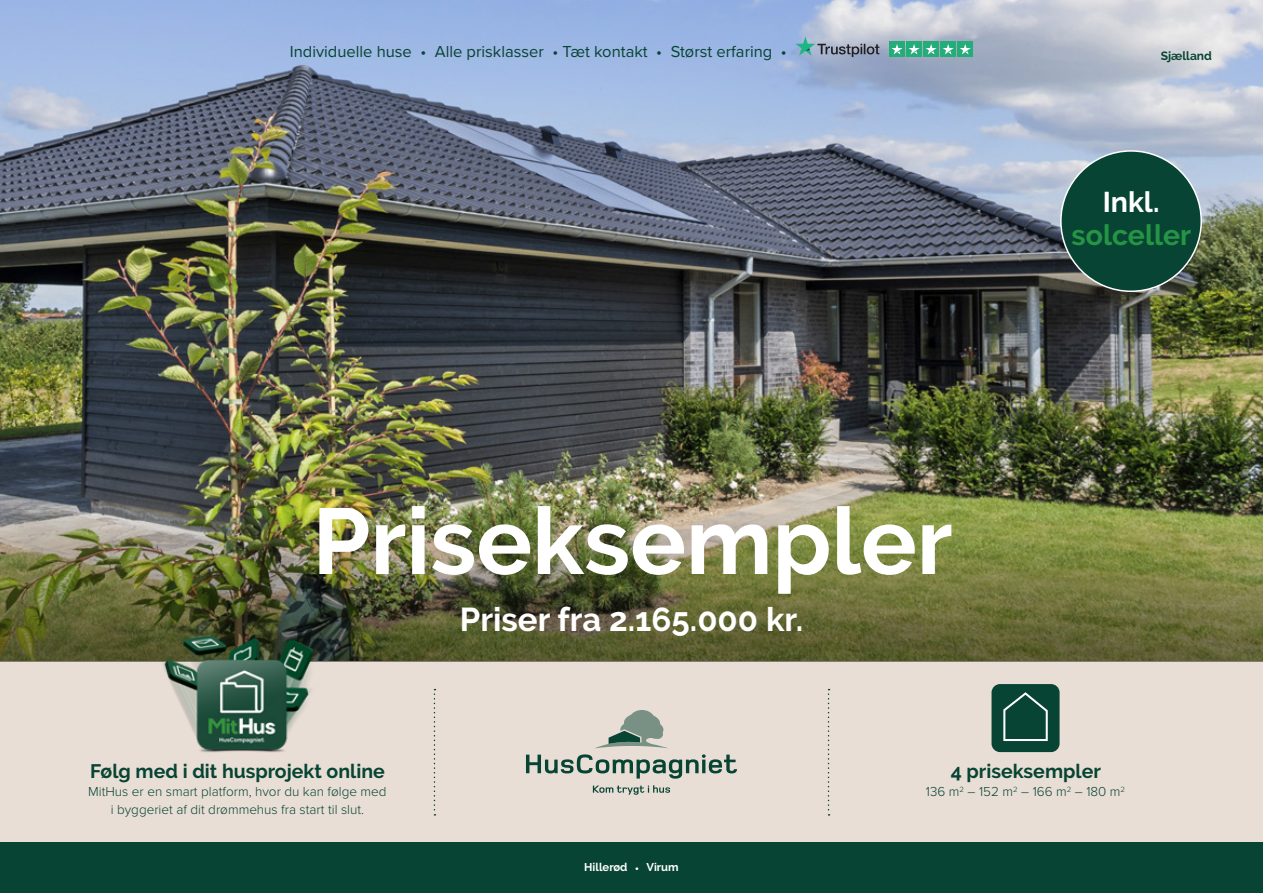
<style>
.page{position:relative;width:1263px;height:893px;background:#fff}
.page>*{position:absolute;margin:0;border:0;box-sizing:border-box;transform-origin:0 0}
.t1{font:700 93px "Raleway";color:#fff}
.t2{font:700 33px "Raleway";color:#fff}
.t3{font:700 28.5px "Raleway";color:#259545}
.t4{font:700 28.5px "Raleway";color:#fff}
.t5{font:700 19.5px "Raleway";color:#074433}
.t6{font:16.5px "Proxima Nova";color:#074433}
.t7{font:300 13.5px/18px "Proxima Nova";color:#074433;text-align:center}
.t8{font:700 12px "Raleway";color:#074433}
.t9{font:700 11.25px "Raleway";color:#fff}
.s1{font-family:"Proxima Nova";font-weight:300;font-size:4.5px}
</style>
<div class="page">
<img style="left:0;top:0;width:1263px;height:479px">
<div style="left:0;top:841px;width:1263px;height:52px;background:#074433"></div>
<div style="left:0;top:661px;width:1263px;height:181px;background:#e9ded6"></div>
<svg style="left:434px;top:689px;width:1px;height:127px"></svg>
<svg style="left:828px;top:689px;width:1px;height:127px"></svg>
<svg style="left:526px;top:754px;width:211px;height:41px"></svg>
<svg style="left:596px;top:710px;width:71px;height:38px"></svg>
<div style="left:991px;top:684px;width:68px;height:68px;background:#074433;border-radius:9px"></div>
<svg style="left:1003px;top:692px;width:45px;height:49px"></svg>
<svg style="left:795px;top:36px;width:84px;height:21px;background:#90a3b2"></svg>
<div style="left:889px;top:41px;width:16px;height:16px;background:#25ad79"></div>
<div style="left:906px;top:41px;width:16px;height:16px;background:#25ad79"></div>
<div style="left:923px;top:41px;width:16px;height:16px;background:#25ad79"></div>
<div style="left:940px;top:41px;width:16px;height:16px;background:#25ad79"></div>
<div style="left:957px;top:41px;width:8px;height:16px;background:#25ad79"></div>
<div style="left:965px;top:41px;width:8px;height:16px;background:#25ad79"></div>
<svg style="left:891px;top:44px;width:11px;height:10px"></svg>
<svg style="left:908px;top:44px;width:11px;height:10px"></svg>
<svg style="left:925px;top:44px;width:12px;height:10px"></svg>
<svg style="left:943px;top:44px;width:11px;height:10px"></svg>
<svg style="left:960px;top:44px;width:11px;height:10px"></svg>
<img style="left:0;top:479px;width:1263px;height:182px">
<img style="left:156px;top:621px;width:163px;height:132px">
<div style="left:1061px;top:151px;width:140px;height:140px;background:#074433;border-radius:50%"></div>
<p class="t6" style="left:290px;top:39px;width:498px">Individuelle huse • Alle prisklasser • Tæt kontakt • Størst erfaring •</p>
<p class="t8" style="left:1161px;top:49px;width:53px">Sjælland</p>
<h1 class="t1" style="left:312px;top:488px;width:642px">Priseksempler</h1>
<h2 class="t2" style="left:460px;top:600px;width:345px">Priser fra 2.165.000 kr.</h2>
<h3 class="t4" style="left:1103px;top:186px;width:58px">Inkl.</h3>
<h3 class="t3" style="left:1071px;top:219px;width:121px">solceller</h3>
<h3 class="t5" style="left:90px;top:760px;width:296px">Følg med i dit husprojekt online</h3>
<p class="t7" style="left:88px;top:783px;width:300px">MitHus er en smart platform, hvor du kan følge med i byggeriet af dit drømmehus fra start til slut.</p>
<p class="t9" style="left:584px;top:861px;width:45px">Hillerød</p>
<p class="t9" style="left:636px;top:861px;width:45px"><span class="s1">●</span> Virum</p>
<h3 class="t5" style="left:951px;top:760px;width:152px">4 priseksempler</h3>
<p class="t7" style="left:926px;top:783px;width:201px">136 m<sup>2</sup> – 152 m<sup>2</sup> – 166 m<sup>2</sup> – 180 m<sup>2</sup></p>
</div>
